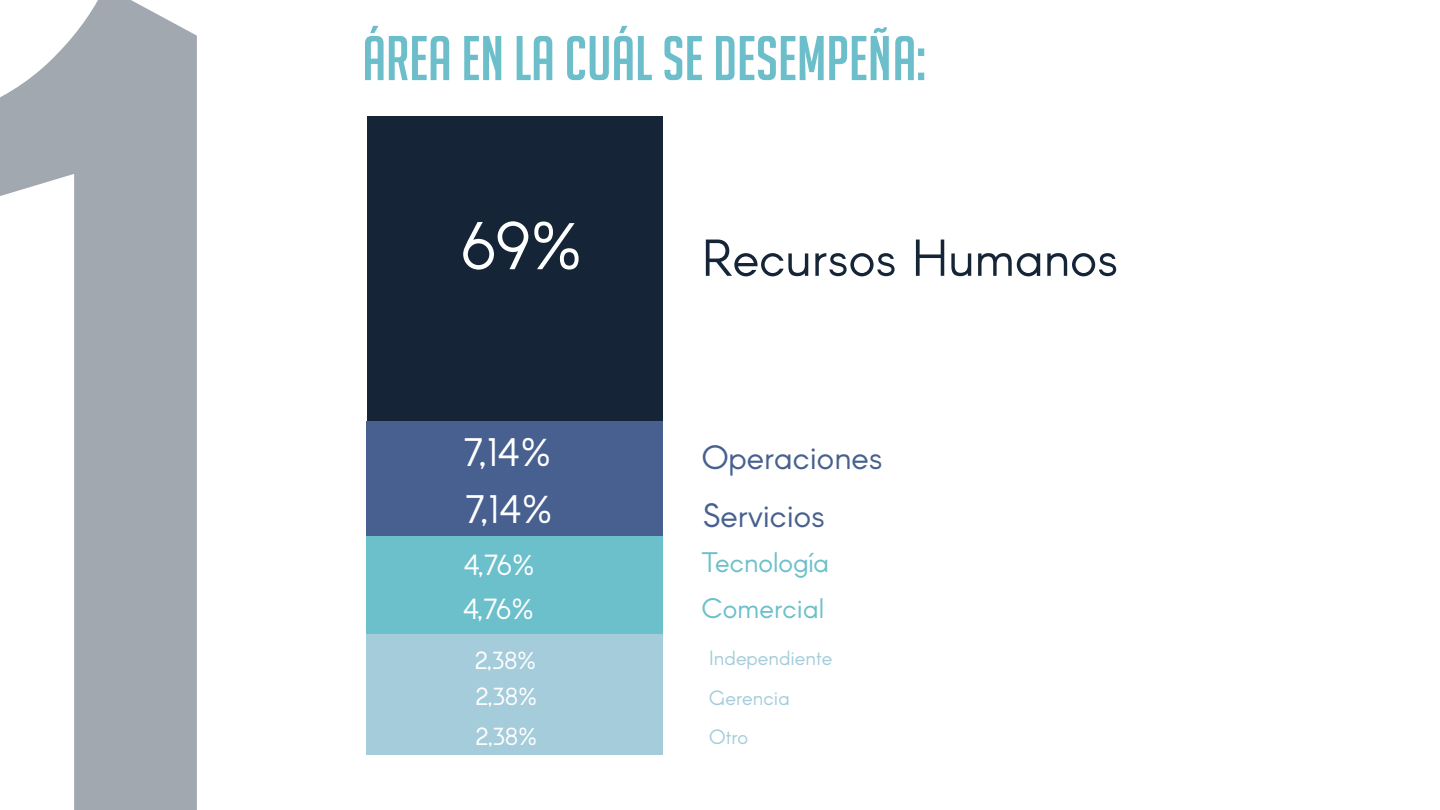
<style>
.page{position:relative;width:1440px;height:810px;background:#fff}
.page>*{position:absolute;margin:0;border:0;box-sizing:border-box;transform-origin:0 0}
.t1{font:66.15px "Arcon";color:#fff}
.t2{font:61.5px "Big Noodle Titling";color:#6cbfca}
.t3{font:50.85px "Arcon";color:#152537}
.t4{font:39px/57.8px "Arcon";color:#fff}
.t5{font:33px/57.8px "Arcon";color:#47608f}
.t6{font:28.5px/43.5px "Arcon";color:#fff}
.t7{font:27.75px/45.8px "Arcon";color:#6cc0cb}
.t8{font:24.15px/36px "Arcon";color:#fff}
.t9{font:20.25px/39.8px "Arcon";color:#a5ccdb}
</style>
<div class="page">
<svg style="left:0;top:0;width:197px;height:810px;fill:#a2a8af"></svg>
<div style="left:367px;top:116px;width:295px;height:306px;background:#152537"></div>
<div style="left:366px;top:422px;width:296px;height:58px;background:#47608f"></div>
<div style="left:366px;top:478px;width:296px;height:58px;background:#47608f"></div>
<div style="left:366px;top:536px;width:296px;height:51px;background:#6cc0cb"></div>
<div style="left:366px;top:585px;width:296px;height:50px;background:#6cc0cb"></div>
<div style="left:367px;top:634px;width:296px;height:41px;background:#a5ccdb"></div>
<div style="left:367px;top:673px;width:296px;height:41px;background:#a5ccdb"></div>
<div style="left:367px;top:714px;width:296px;height:40px;background:#a5ccdb"></div>
<h2 class="t2" style="left:363px;top:25px;width:565px">ÁREA EN LA CUÁL SE DESEMPEÑA:</h2>
<h1 class="t1" style="left:461px;top:204px;width:123px">69%</h1>
<h3 class="t4" style="left:464px;top:426px;width:90px">7,14%<br>7,14%</h3>
<h3 class="t6" style="left:463px;top:546px;width:73px">4,76%<br>4,76%</h3>
<p class="t8" style="left:475px;top:644px;width:64px">2,38%<br>2,38%</p>
<p class="t8" style="left:476px;top:721px;width:63px">2,38%</p>
<h3 class="t3" style="left:702px;top:226px;width:418px">Recursos Humanos</h3>
<h3 class="t5" style="left:702px;top:431px;width:182px">Operaciones<br>Servicios</h3>
<h3 class="t7" style="left:702px;top:542px;width:129px">Tecnología<br>Comercial</h3>
<p class="t9" style="left:709px;top:639px;width:125px">Independiente<br>Gerencia<br>Otro</p>
</div>
